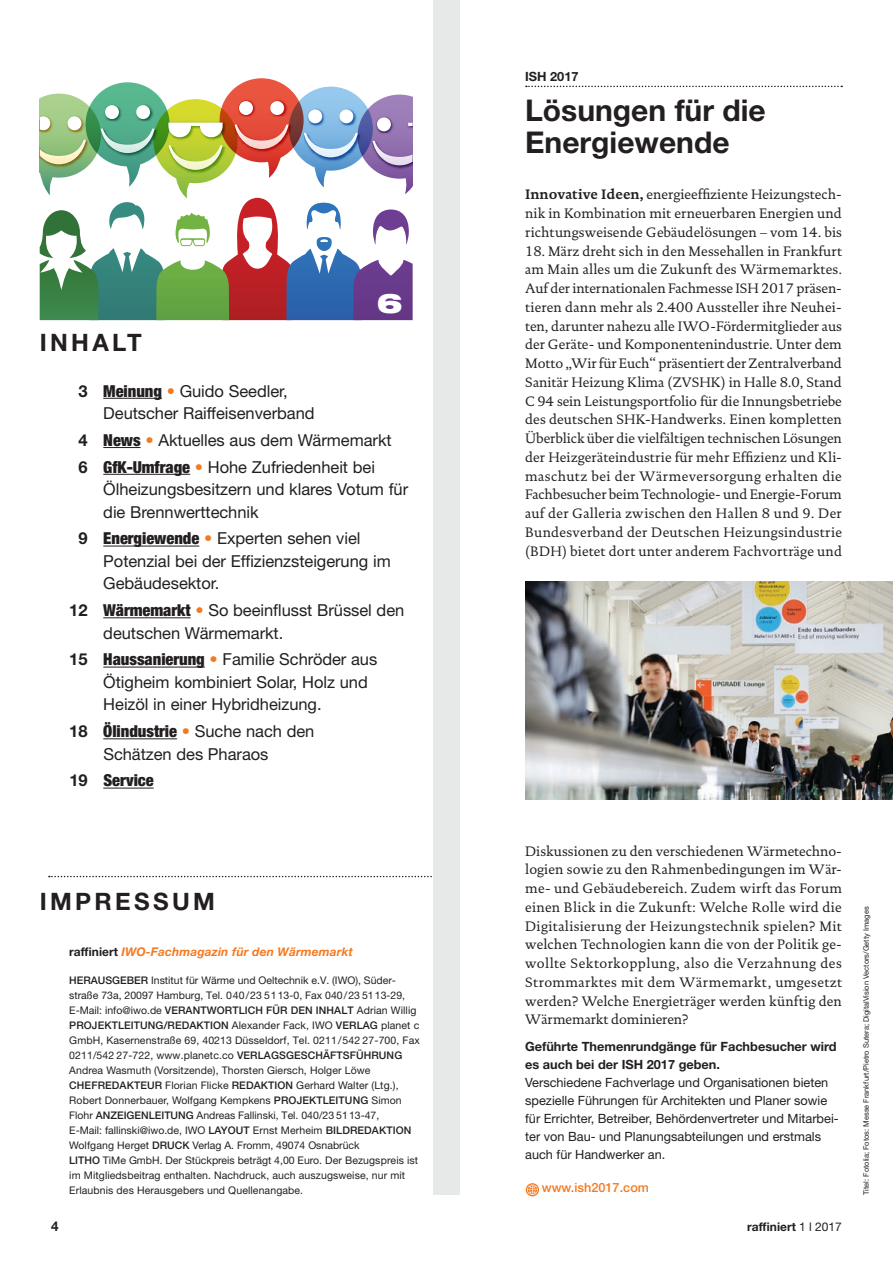
<style>
.page{position:relative;width:893px;height:1263px;background:#fff}
.page>*{position:absolute;margin:0;border:0;box-sizing:border-box;transform-origin:0 0}
.t1{font:700 30px/31.5px "Helvetica Neue LT Std";color:#231f20}
.t2{font:900 expanded 27px "Helvetica Neue LT Std";color:#fff}
.t3{font:700 24px "Helvetica Neue LT Std";letter-spacing:.14em;color:#231f20}
.t4{font:16.5px/22.5px "Helvetica Neue LT Std";letter-spacing:-.005em;color:#231f20}
.t5{font:900 condensed 16.5px "Helvetica Neue LT Std";letter-spacing:-.005em;color:#231f20}
.t6{font:13.95px/18.8px "DTL Documenta TOT";letter-spacing:.01em;color:#231f20;text-align:justify}
.t7{font:700 13.5px "Helvetica Neue LT Std";color:#231f20}
.t8{font:12.75px/18px "Helvetica Neue LT Std";color:#231f20}
.t9{font:700 12.75px/18px "Helvetica Neue LT Std";color:#231f20}
.t10{font:500 12.75px "Helvetica Neue LT Std";color:#f47a20}
.t11{font:italic 700 12px "Helvetica Neue LT Std";letter-spacing:.01em;color:#f47a20}
.t12{font:700 12px "Helvetica Neue LT Std";color:#231f20}
.t13{font:10.5px/15px "Helvetica Neue LT Std";letter-spacing:.01em;color:#231f20}
.t14{font:7.5px "Helvetica Neue LT Std";color:#231f20}
.s1{font-weight:700}
.s2{font-weight:900;font-stretch:condensed}
.s3{color:#f47a20}
.s4{font-weight:700;font-stretch:normal}
.s5{font-style:normal;color:#231f20}
.s6{font-weight:500}
.s7{font-weight:400}
</style>
<div class="page">
<svg style="left:49px;top:876px;width:383px;height:1px"></svg>
<div style="left:433px;top:0;width:27px;height:1195px;background:#e7e8e8"></div>
<hr style="left:103px;top:398px;width:59px;height:1px;background:#231f20">
<hr style="left:103px;top:447px;width:38px;height:1px;background:#231f20">
<hr style="left:103px;top:474px;width:87px;height:1px;background:#231f20">
<hr style="left:103px;top:546px;width:96px;height:1px;background:#231f20">
<hr style="left:103px;top:617px;width:88px;height:1px;background:#231f20">
<hr style="left:103px;top:667px;width:102px;height:1px;background:#231f20">
<hr style="left:103px;top:738px;width:74px;height:1px;background:#231f20">
<hr style="left:103px;top:788px;width:51px;height:1px;background:#231f20">
<svg style="left:526px;top:86px;width:316px;height:1px"></svg>
<img style="left:525px;top:581px;width:368px;height:218px">
<svg style="left:526px;top:1183px;width:13px;height:13px"></svg>
<svg style="left:527px;top:1184px;width:11px;height:11px"></svg>
<svg style="left:40px;top:78px;width:373px;height:242px"></svg>
<h3 class="t3" style="left:40px;top:327px;width:104px">INHALT</h3>
<h2 class="t2" style="left:377px;top:285px;width:28px">6</h2>
<p class="t4" style="left:103px;top:379px;width:213px;text-indent:-25px"><span class="s1">3</span> <span class="s2">Meinung</span> <span class="s3">•</span> Guido Seedler,<br>Deutscher Raiffeisenverband</p>
<p class="t4" style="left:78px;top:426px;width:315px;line-height:26.7px"><span class="s1">4</span> <span class="s2">News</span> <span class="s3">•</span> Aktuelles aus dem Wärmemarkt<br><span class="s1">6</span> <span class="s2">GfK-Umfrage</span> <span class="s3">•</span> Hohe Zufriedenheit bei</p>
<p class="t4" style="left:103px;top:478px;width:306px">Ölheizungsbesitzern und klares Votum für die Brennwerttechnik</p>
<p class="t4" style="left:103px;top:527px;width:289px;text-indent:-25px"><span class="s1">9</span> <span class="s2">Energiewende</span> <span class="s3">•</span> Experten sehen viel<br>Potenzial bei der Effizienzsteigerung im<br>Gebäudesektor.</p>
<p class="t4" style="left:103px;top:599px;width:303px;text-indent:-34px"><span class="s1">12</span> <span class="s2">Wärmemarkt</span> <span class="s3">•</span> So beeinflusst Brüssel den deutschen Wärmemarkt.</p>
<p class="t4" style="left:103px;top:648px;width:276px;text-indent:-34px"><span class="s1">15</span> <span class="s2">Haussanierung</span> <span class="s3">•</span> Familie Schröder aus<br>Ötigheim kombiniert Solar, Holz und<br>Heizöl in einer Hybridheizung.</p>
<p class="t4" style="left:103px;top:720px;width:213px;text-indent:-34px"><span class="s1">18</span> <span class="s2">Ölindustrie</span> <span class="s3">•</span> Suche nach den<br>Schätzen des Pharaos</p>
<p class="t5" style="left:69px;top:770px;width:86px"><span class="s4">19</span> Service</p>
<p class="t9" style="left:525px;top:68px;width:55px">ISH 2017</p>
<h1 class="t1" style="left:525px;top:94px;width:242px">Lösungen für die<br>Energiewende</h1>
<p class="t6" style="left:525px;top:185px;width:318px"><span class="s1">Innovative Ideen,</span> energieeffiziente Heizungstech&shy;nik in Kombination mit erneuerbaren Energien und richtungsweisende Gebäudelösungen – vom 14. bis</p>
<p class="t6" style="left:525px;top:241px;width:318px">18. März dreht sich in den Messehallen in Frankfurt am Main alles um die Zukunft des Wärmemarktes.<br>Auf der internationalen Fachmesse ISH 2017 präsen&shy;tieren dann mehr als 2.400 Aussteller ihre Neuhei&shy;ten, darunter nahezu alle IWO-Fördermitglieder aus der Geräte- und Komponentenindustrie. Unter dem Motto „Wir für Euch“ präsentiert der Zentralverband Sanitär Heizung Klima (ZVSHK) in Halle 8.0, Stand C 94 sein Leistungsportfolio für die Innungsbetriebe des deutschen SHK-Handwerks. Einen kompletten Überblick über die vielfältigen technischen Lösungen der Heizgeräteindustrie für mehr Effizienz und Kli&shy;maschutz bei der Wärmeversorgung erhalten die Fachbesucher beim Technologie- und Energie-Forum auf der Galleria zwischen den Hallen 8 und 9. Der Bundesverband der Deutschen Heizungsindustrie (BDH) bietet dort unter anderem Fachvorträge und</p>
<h3 class="t3" style="left:40px;top:887px;width:177px">IMPRESSUM</h3>
<p class="t11" style="left:69px;top:944px;width:285px"><span class="s5">raffiniert</span> IWO-Fachmagazin für den Wärmemarkt</p>
<p class="t13" style="left:69px;top:972px;width:352px"><span class="s6">HERAUSGEBER</span> Institut für Wärme und Oeltechnik e.V. (IWO), Süder&shy;straße 73a, 20097 Hamburg, Tel. 040/23 5113-0, Fax 040/23 5113-29, E-Mail: info@iwo.de <span class="s6">VERANTWORTLICH FÜR DEN INHALT</span> Adrian Willig <span class="s6">PROJEKTLEITUNG/REDAKTION</span> Alexander Fack, IWO <span class="s6">VERLAG</span> planet c GmbH, Kasernenstraße 69, 40213 Düsseldorf, Tel. 0211/542 27-700, Fax 0211/542 27-722, www.planetc.co <span class="s6">VERLAGSGESCHÄFTSFÜHRUNG </span>Andrea Wasmuth (Vorsitzende), Thorsten Giersch, Holger Löwe <span class="s6">CHEFREDAKTEUR</span> Florian Flicke <span class="s6">REDAKTION</span> Gerhard Walter (Ltg.), Robert Donnerbauer, Wolfgang Kempkens <span class="s6">PROJEKTLEITUNG</span> Simon Flohr <span class="s6">ANZEIGENLEITUNG</span> Andreas Fallinski, Tel. 040/23 5113-47,<br>E-Mail: fallinski@iwo.de, IWO <span class="s6">LAYOUT</span> Ernst Merheim <span class="s6">BILDREDAKTION </span>Wolfgang Herget <span class="s6">DRUCK</span> Verlag A. Fromm, 49074 Osnabrück<br><span class="s6">LITHO</span> TiMe GmbH. Der Stückpreis beträgt 4,00 Euro. Der Bezugspreis ist im Mitgliedsbeitrag enthalten. Nachdruck, auch auszugsweise, nur mit Erlaubnis des Herausgebers und Quellenangabe.</p>
<p class="t6" style="left:525px;top:841px;width:318px">Diskussionen zu den verschiedenen Wärmetechno&shy;logien sowie zu den Rahmenbedingungen im Wär&shy;me- und Gebäudebereich. Zudem wirft das Forum einen Blick in die Zukunft: Welche Rolle wird die Digitalisierung der Heizungstechnik spielen? Mit welchen Technologien kann die von der Politik ge&shy;wollte Sektorkopplung, also die Verzahnung des Strommarktes mit dem Wärmemarkt, umgesetzt werden? Welche Energieträger werden künftig den Wärmemarkt dominieren?</p>
<p class="t9" style="left:525px;top:1037px;width:313px">Geführte Themenrundgänge für Fachbesucher wird es auch bei der ISH 2017 geben.</p>
<p class="t8" style="left:525px;top:1073px;width:315px">Verschiedene Fachverlage und Organisationen bieten spezielle Führungen für Architekten und Planer sowie für Errichter, Betreiber, Behördenvertreter und Mitarbei&shy;ter von Bau- und Planungsabteilungen und erstmals auch für Handwerker an.</p>
<p class="t10" style="left:542px;top:1179px;width:109px">www.ish2017.com</p>
<p class="t7" style="left:51px;top:1217px;width:9px">4</p>
<p class="t12" style="left:747px;top:1219px;width:96px">raffiniert <span class="s7">1 l 2017</span></p>
<p class="t14" style="left:862px;top:1195px;width:290px;rotate:-90deg">Titel: Fotolia; Fotos: Messe Frankfurt/Pietro Sutera; DigitalVision Vectors/Getty Images</p>
</div>
